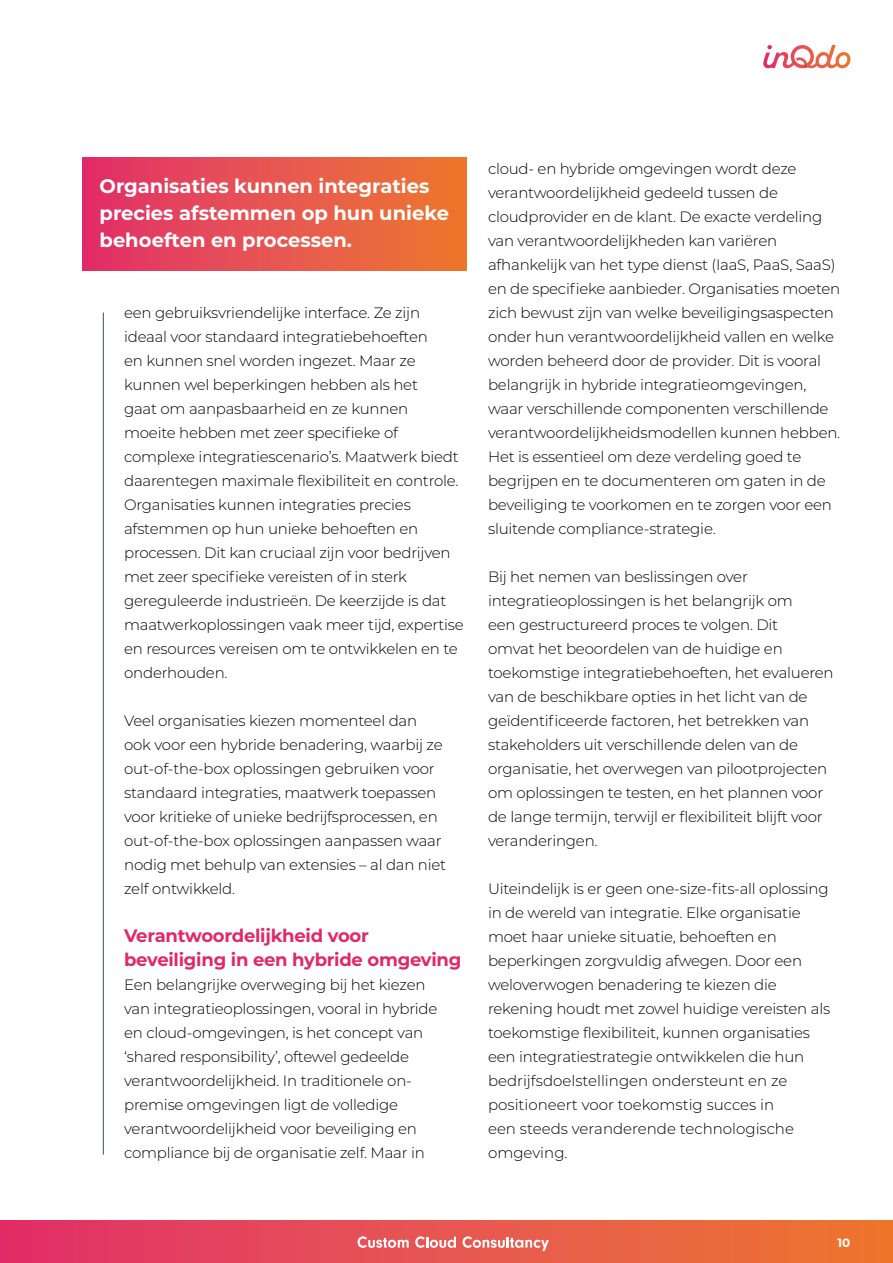
<style>
.page{position:relative;width:893px;height:1263px;background:#fff}
.page>*{position:absolute;margin:0;border:0;box-sizing:border-box;transform-origin:0 0}
.t1{font:700 19.5px/27px "Montserrat";color:#fff}
.t2{font:700 18px/24px "Montserrat";letter-spacing:-.015em;color:#e12967}
.t3{font:300 15px/24px "Montserrat";letter-spacing:-.015em;color:#000}
.t4{font:700 12px "Montserrat";color:#fff}
</style>
<div class="page">
<div style="left:0;top:1220px;width:893px;height:43px;background:linear-gradient(to right,#e1316c,#ed7831)"></div>
<svg style="left:763px;top:45px;width:87px;height:23px"></svg>
<svg style="left:357px;top:1236px;width:52px;height:12px"></svg>
<svg style="left:415px;top:1236px;width:41px;height:12px"></svg>
<svg style="left:463px;top:1236px;width:86px;height:15px"></svg>
<hr style="left:103px;top:313px;width:1px;height:841px;background:#334e62">
<div style="left:83px;top:157px;width:383px;height:113px;background:linear-gradient(to right,#e1306c,#ed7930)"></div>
<h1 class="t1" style="left:100px;top:172px;width:351px">Organisaties kunnen integraties precies afstemmen op hun unieke behoeften en processen.</h1>
<p class="t3" style="left:124px;top:300px;width:341px">een gebruiksvriendelijke interface. Ze zijn ideaal voor standaard integratiebehoeften<br>en kunnen snel worden ingezet. Maar ze kunnen wel beperkingen hebben als het<br>gaat om aanpasbaarheid en ze kunnen<br>moeite hebben met zeer specifieke of complexe integratiescenario’s. Maatwerk biedt daarentegen maximale flexibiliteit en controle.<br>Organisaties kunnen integraties precies afstemmen op hun unieke behoeften en processen. Dit kan cruciaal zijn voor bedrijven met zeer specifieke vereisten of in sterk gereguleerde industrieën. De keerzijde is dat maatwerkoplossingen vaak meer tijd, expertise en resources vereisen om te ontwikkelen en te onderhouden.</p>
<p class="t3" style="left:124px;top:708px;width:324px">Veel organisaties kiezen momenteel dan ook voor een hybride benadering, waarbij ze out-of-the-box oplossingen gebruiken voor standaard integraties, maatwerk toepassen voor kritieke of unieke bedrijfsprocessen, en out-of-the-box oplossingen aanpassen waar nodig met behulp van extensies – al dan niet zelf ontwikkeld.</p>
<p class="t2" style="left:124px;top:923px;width:339px">Verantwoordelijkheid voor beveiliging in een hybride omgeving</p>
<p class="t3" style="left:124px;top:972px;width:315px">Een belangrijke overweging bij het kiezen van integratieoplossingen, vooral in hybride en cloud-omgevingen, is het concept van ‘shared responsibility’, oftewel gedeelde verantwoordelijkheid. In traditionele on&shy;premise omgevingen ligt de volledige verantwoordelijkheid voor beveiliging en compliance bij de organisatie zelf. Maar in</p>
<p class="t3" style="left:488px;top:156px;width:354px">cloud- en hybride omgevingen wordt deze verantwoordelijkheid gedeeld tussen de cloudprovider en de klant. De exacte verdeling van verantwoordelijkheden kan variëren afhankelijk van het type dienst (IaaS, PaaS, SaaS) en de specifieke aanbieder. Organisaties moeten zich bewust zijn van welke beveiligingsaspecten onder hun verantwoordelijkheid vallen en welke worden beheerd door de provider. Dit is vooral belangrijk in hybride integratieomgevingen, waar verschillende componenten verschillende verantwoordelijkheidsmodellen kunnen hebben.<br>Het is essentieel om deze verdeling goed te begrijpen en te documenteren om gaten in de beveiliging te voorkomen en te zorgen voor een sluitende compliance-strategie.</p>
<p class="t3" style="left:488px;top:564px;width:347px">Bij het nemen van beslissingen over integratieoplossingen is het belangrijk om<br>een gestructureerd proces te volgen. Dit<br>omvat het beoordelen van de huidige en toekomstige integratiebehoeften, het evalueren van de beschikbare opties in het licht van de geïdentificeerde factoren, het betrekken van stakeholders uit verschillende delen van de organisatie, het overwegen van pilootprojecten om oplossingen te testen, en het plannen voor de lange termijn, terwijl er flexibiliteit blijft voor veranderingen.</p>
<p class="t3" style="left:488px;top:876px;width:344px">Uiteindelijk is er geen one-size-fits-all oplossing in de wereld van integratie. Elke organisatie moet haar unieke situatie, behoeften en beperkingen zorgvuldig afwegen. Door een weloverwogen benadering te kiezen die rekening houdt met zowel huidige vereisten als toekomstige flexibiliteit, kunnen organisaties een integratiestrategie ontwikkelen die hun bedrijfsdoelstellingen ondersteunt en ze positioneert voor toekomstig succes in<br>een steeds veranderende technologische omgeving.</p>
<p class="t4" style="left:838px;top:1233px;width:14px">10</p>
</div>
